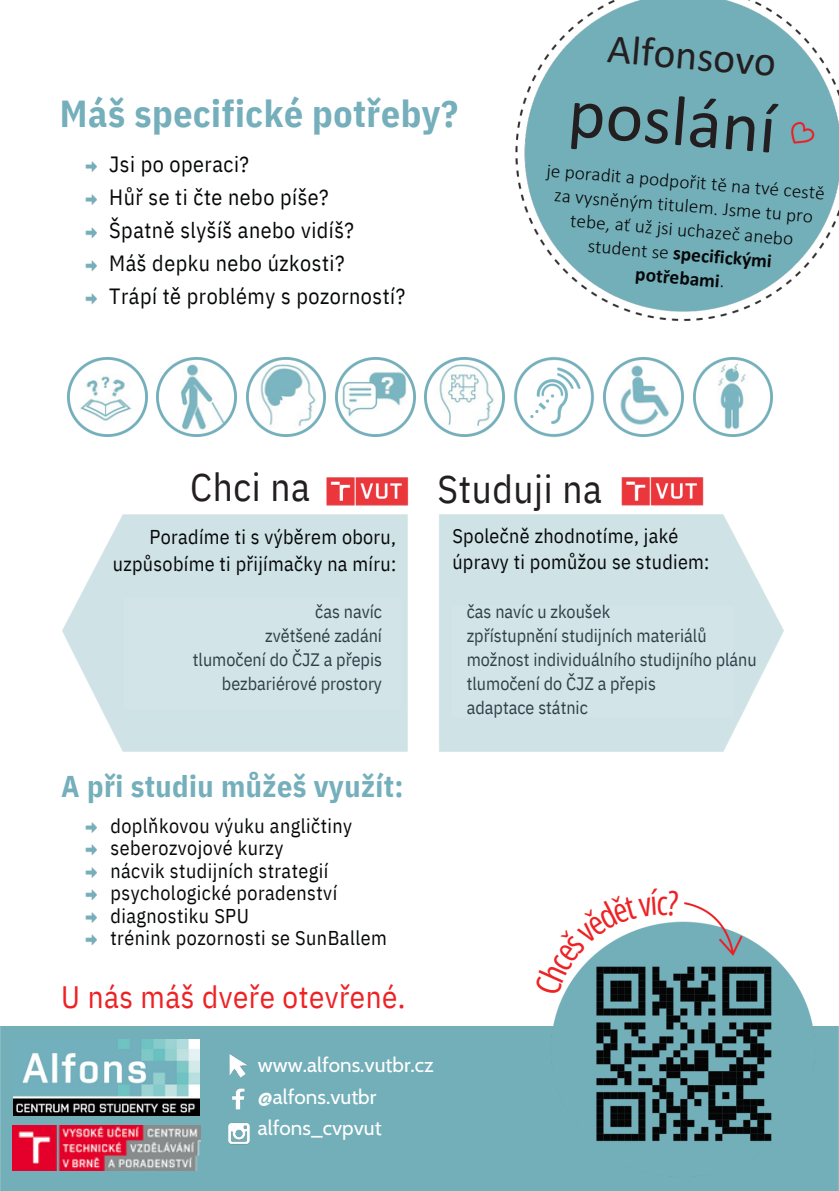
<style>
.page{position:relative;width:839px;height:1191px;background:#fff}
.page>*{position:absolute;margin:0;border:0;box-sizing:border-box;transform-origin:0 0}
.t1{font:71.6px "Calibri";color:#231f20}
.t2{font:41.6px "Calibri";color:#231f20}
.t3{font:39.2px "IBM Plex Sans Cond";letter-spacing:.015em;color:#231f20}
.t4{font:700 37.6px "IBM Plex Sans Cond";letter-spacing:.015em;color:#74afbb}
.t5{font:34px "Open Sans Condensed";color:#ee2224}
.t6{font:31px "IBM Plex Sans Cond";letter-spacing:.015em;color:#ee2224}
.t7{font:700 30px "IBM Plex Sans Cond";letter-spacing:.015em;color:#74afbb}
.t8{font:22px/33px "IBM Plex Sans Cond";letter-spacing:.025em;color:#070809}
.t9{font:20.6px/31.6px "Cabin";color:#fff}
.t10{font:20px/22.4px "IBM Plex Sans Cond";letter-spacing:.025em;color:#070809}
.t11{font:300 19.4px/24px "Calibri";color:#070809;text-align:center}
.t12{font:700 19.4px/24.2px "Calibri";color:#070809;text-align:center}
.t13{font:18px "IBM Plex Sans Cond";color:#2f4146}
.t14{font:18px/21px "IBM Plex Sans Cond";letter-spacing:.025em;color:#070809;text-align:right}
.s1{font-weight:300}
</style>
<div class="page">
<div style="left:0;top:1027px;width:838px;height:163px;background:#73afb9"></div>
<img style="left:515px;top:0;width:323px;height:321px">
<img style="left:68px;top:357px;width:79px;height:80px">
<img style="left:504px;top:356px;width:91px;height:82px">
<img style="left:603px;top:357px;width:80px;height:80px">
<img style="left:693px;top:357px;width:79px;height:80px">
<img style="left:246px;top:357px;width:80px;height:80px">
<img style="left:425px;top:357px;width:79px;height:80px">
<img style="left:335px;top:357px;width:80px;height:80px">
<img style="left:157px;top:357px;width:79px;height:80px">
<img style="left:541px;top:902px;width:283px;height:284px">
<img style="left:13px;top:1126px;width:187px;height:45px">
<img style="left:13px;top:1039px;width:186px;height:77px">
<img style="left:62px;top:477px;width:347px;height:275px">
<img style="left:439px;top:477px;width:345px;height:275px">
<div style="left:452px;top:606px;width:281px;height:111px;background:#d2e4e8"></div>
<img style="left:219px;top:1044px;width:40px;height:111px">
<div style="left:124px;top:598px;width:277px;height:111px;background:#d2e4e8"></div>
<svg style="left:85px;top:822px;width:12px;height:11px"></svg>
<svg style="left:85px;top:844px;width:12px;height:11px"></svg>
<svg style="left:85px;top:867px;width:12px;height:11px"></svg>
<svg style="left:85px;top:889px;width:12px;height:11px"></svg>
<svg style="left:85px;top:912px;width:12px;height:11px"></svg>
<svg style="left:85px;top:934px;width:12px;height:11px"></svg>
<svg style="left:85px;top:161px;width:12px;height:11px"></svg>
<svg style="left:85px;top:194px;width:12px;height:11px"></svg>
<svg style="left:85px;top:227px;width:12px;height:11px"></svg>
<svg style="left:85px;top:260px;width:12px;height:11px"></svg>
<svg style="left:85px;top:293px;width:12px;height:11px"></svg>
<svg style="left:541px;top:902px;width:118px;height:94px"></svg>
<svg style="left:666px;top:902px;width:12px;height:14px"></svg>
<p class="t4" style="left:60px;top:89px;width:399px">Máš specifické potřeby?</p>
<p class="t8" style="left:109px;top:147px;width:246px">Jsi po operaci?<br>Hůř se ti čte nebo píše?<br>Špatně slyšíš anebo vidíš?<br>Máš depku nebo úzkosti?</p>
<p class="t8" style="left:109px;top:279px;width:297px">Trápí tě problémy s pozorností?</p>
<p class="t2" style="left:609px;top:31px;width:170px;rotate:5deg">Alfonsovo</p>
<p class="t1" style="left:571px;top:82px;width:210px;rotate:5deg">poslání</p>
<p class="t11" style="left:547px;top:159px;width:280px;rotate:5deg">je poradit a podpořit tě na tvé cestě za vysněným titulem. Jsme tu pro tebe, ať už jsi uchazeč anebo</p>
<p class="t12" style="left:589px;top:235px;width:186px;rotate:5deg"><span class="s1">student se</span> specifickými potřebami<span class="s1">.</span></p>
<p class="t3" style="left:190px;top:460px;width:121px">Chci na</p>
<p class="t3" style="left:437px;top:463px;width:166px">Studuji na</p>
<h3 class="t10" style="left:113px;top:523px;width:285px;line-height:27px;text-align:right">Poradíme ti s výběrem oboru, uzpůsobíme ti přijímačky na míru:</h3>
<h6 class="t10" style="left:452px;top:523px;width:258px;line-height:25.6px">Společně zhodnotíme, jaké úpravy ti pomůžou se studiem:</h6>
<p class="t13" style="left:315px;top:600px;width:68px">čas navíc</p>
<h6 class="t13" style="left:265px;top:624px;width:118px">zvětšené zadání</h6>
<p class="t13" style="left:193px;top:648px;width:191px">tlumočení do ČJZ a přepis</p>
<p class="t13" style="left:222px;top:672px;width:162px">bezbariérové prostory</p>
<p class="t14" style="left:177px;top:607px;width:204px">Čas navíc<br>Zvětšené zadání<br>Tlumočení do ČZJ a přepis</p>
<p class="t14" style="left:210px;top:670px;width:171px">Bezbariérové prostory</p>
<p class="t7" style="left:61px;top:766px;width:344px">A při studiu můžeš využít:</p>
<p class="t10" style="left:110px;top:814px;width:278px">doplňkovou výuku angličtiny seberozvojové kurzy<br>nácvik studijních strategií psychologické poradenství diagnostiku SPU<br>trénink pozornosti se SunBallem</p>
<p class="t6" style="left:61px;top:976px;width:346px">U nás máš dveře otevřené.</p>
<p class="t9" style="left:258px;top:1049px;width:177px">www.alfons.vutbr.cz @alfons.vutbr alfons_cvpvut</p>
<p class="t13" style="left:466px;top:600px;width:145px">čas navíc u zkoušek</p>
<p class="t13" style="left:466px;top:624px;width:241px">zpřístupnění studijních materiálů</p>
<p class="t13" style="left:466px;top:648px;width:291px">možnost individuálního studijního plánu</p>
<p class="t13" style="left:466px;top:672px;width:191px">tlumočení do ČJZ a přepis</p>
<h3 class="t13" style="left:466px;top:696px;width:123px">adaptace státnic</h3>
<p class="t14" style="left:469px;top:607px;width:256px;text-align:left">Čas navíc<br>Konzultace s psychologem<br>Zpřístupnění studijních materiálů<br>Tlumočení do ČZJ a přepis</p>
<p class="t14" style="left:469px;top:691px;width:155px">Doplňková výuka AJ</p>
<h4 class="t5" style="left:656px;top:878px;width:13px">c</h4>
</div>
